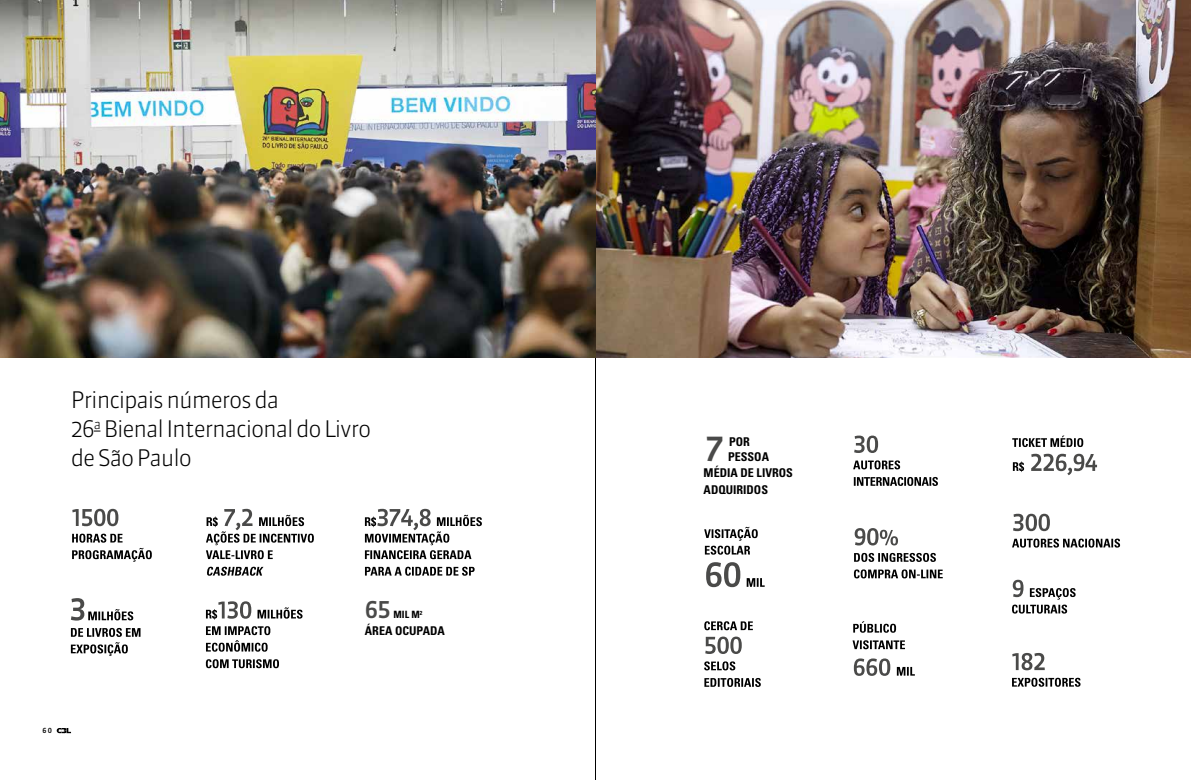
<style>
.page{position:relative;width:1191px;height:780px;background:#fff}
.page>*{position:absolute;margin:0;border:0;box-sizing:border-box;transform-origin:0 0}
.t1{font:500 33.2px "Sanuk LF";color:#4a4a49}
.t2{font:500 23.1px "Sanuk LF";color:#4a4a49}
.t3{font:300 22.8px/29.1px "Sanuk";letter-spacing:-.05em;color:#000}
.t4{font:700 condensed 12.1px/16.2px "Univers LT Std";color:#000}
.t5{font:700 condensed 10px "Univers LT Std";color:#000}
.t6{font:500 7px "Sanuk LF";color:#000}
</style>
<div class="page">
<svg style="left:57px;top:728px;width:14px;height:5px"></svg>
<hr style="left:595px;top:0;width:1px;height:780px;background:#000">
<img style="left:595px;top:0;width:596px;height:357px">
<img style="left:0;top:0;width:595px;height:357px">
<svg style="left:206px;top:659px;width:73px;height:9px"></svg>
<svg style="left:206px;top:626px;width:64px;height:25px"></svg>
<svg style="left:257px;top:607px;width:45px;height:11px"></svg>
<svg style="left:206px;top:601px;width:45px;height:18px"></svg>
<svg style="left:365px;top:566px;width:109px;height:9px"></svg>
<svg style="left:365px;top:509px;width:117px;height:50px"></svg>
<svg style="left:71px;top:628px;width:69px;height:28px"></svg>
<svg style="left:71px;top:598px;width:62px;height:22px"></svg>
<svg style="left:207px;top:566px;width:56px;height:9px"></svg>
<svg style="left:206px;top:509px;width:108px;height:50px"></svg>
<svg style="left:72px;top:548px;width:80px;height:13px"></svg>
<svg style="left:72px;top:533px;width:51px;height:9px"></svg>
<svg style="left:72px;top:509px;width:46px;height:17px"></svg>
<svg style="left:704px;top:678px;width:57px;height:9px"></svg>
<svg style="left:704px;top:661px;width:31px;height:9px"></svg>
<svg style="left:705px;top:636px;width:36px;height:18px"></svg>
<svg style="left:704px;top:621px;width:49px;height:9px"></svg>
<svg style="left:1012px;top:677px;width:68px;height:9px"></svg>
<svg style="left:1012px;top:653px;width:32px;height:17px"></svg>
<svg style="left:897px;top:667px;width:18px;height:8px"></svg>
<svg style="left:854px;top:658px;width:36px;height:17px"></svg>
<svg style="left:852px;top:640px;width:53px;height:9px"></svg>
<svg style="left:853px;top:621px;width:43px;height:11px"></svg>
<svg style="left:1012px;top:579px;width:63px;height:34px"></svg>
<svg style="left:854px;top:477px;width:84px;height:9px"></svg>
<svg style="left:853px;top:460px;width:47px;height:9px"></svg>
<svg style="left:854px;top:435px;width:24px;height:18px"></svg>
<svg style="left:1031px;top:453px;width:66px;height:22px"></svg>
<svg style="left:1013px;top:461px;width:11px;height:11px"></svg>
<svg style="left:1012px;top:435px;width:71px;height:12px"></svg>
<svg style="left:1012px;top:538px;width:108px;height:9px"></svg>
<svg style="left:1013px;top:513px;width:37px;height:18px"></svg>
<svg style="left:854px;top:569px;width:88px;height:9px"></svg>
<svg style="left:854px;top:553px;width:82px;height:9px"></svg>
<svg style="left:854px;top:528px;width:44px;height:17px"></svg>
<svg style="left:746px;top:578px;width:18px;height:8px"></svg>
<svg style="left:706px;top:562px;width:34px;height:25px"></svg>
<svg style="left:704px;top:527px;width:53px;height:27px"></svg>
<p class="t3" style="left:71px;top:385px;width:302px">Principais números da<br>26<sup>a</sup> Bienal Internacional do Livro de São Paulo</p>
<p class="t6" style="left:43px;top:726px;width:11px">60</p>
<p class="t2" style="left:365px;top:595px;width:28px">65</p>
<p class="t4" style="left:365px;top:622px;width:81px">ÁREA OCUPADA</p>
<p class="t5" style="left:393px;top:608px;width:30px">MIL M<sup>2</sup></p>
<h1 class="t1" style="left:706px;top:428px;width:19px">7</h1>
<p class="t4" style="left:729px;top:433px;width:22px">POR</p>
<p class="t4" style="left:703px;top:449px;width:91px;text-indent:24px">PESSOA<br>MÉDIA DE LIVROS<br>ADQUIRIDOS</p>
</div>
